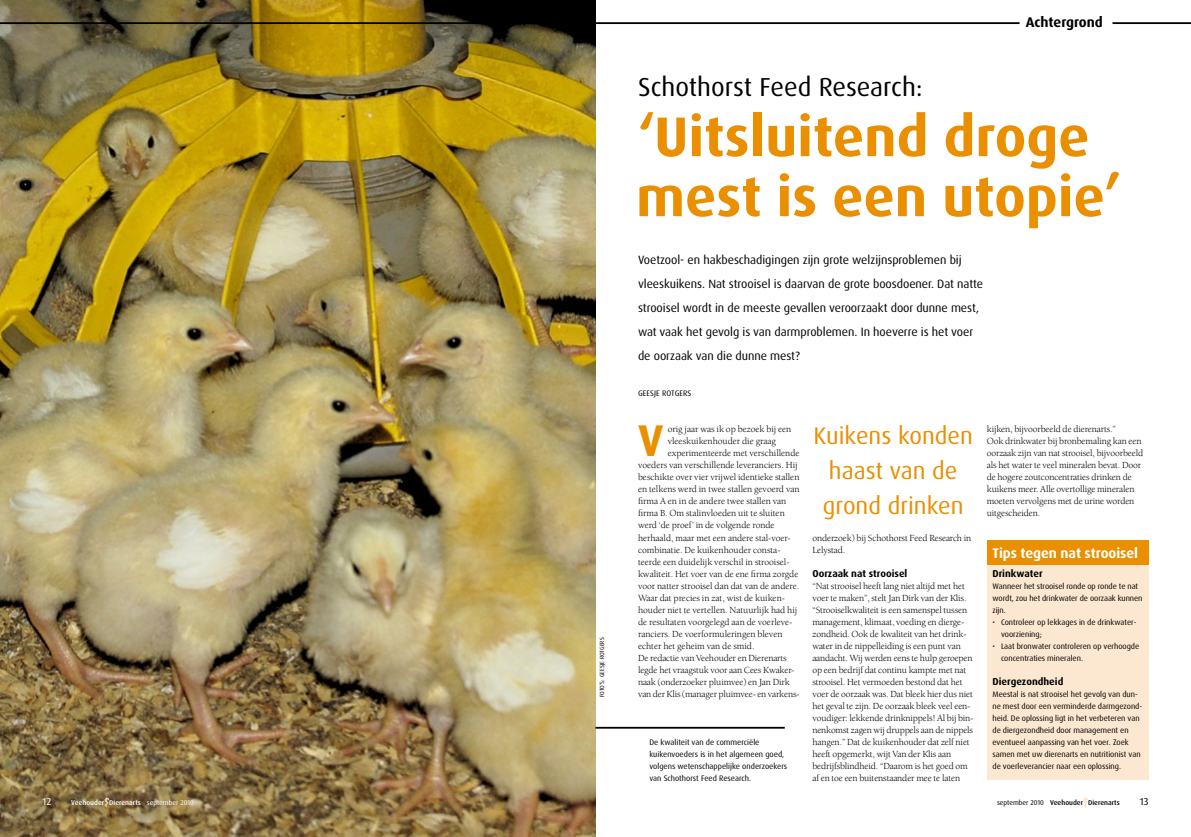
<style>
.page{position:relative;width:1191px;height:837px;background:#fff}
.page>*{position:absolute;margin:0;border:0;box-sizing:border-box;transform-origin:0 0}
.t1{font:700 56px/60px "Dax OT";color:#e98f00}
.t2{font:700 44.5px "Dax OT";color:#e98f00}
.t3{font:26px "Dax OT";color:#000}
.t4{font:24px/35px "Dax OT";color:#e98f00;text-align:center}
.t5{font:700 14px "Dax OT";letter-spacing:-.005em;color:#fff}
.t6{font:700 14px "Dax OT";color:#000}
.t7{font:12px/24px "Dax OT";letter-spacing:-.005em;color:#000}
.t8{font:700 10px "Dax OT";color:#000}
.t9{font:10px "Dax OT";color:#fff}
.t10{font:10px "Dax OT";color:#000}
.t11{font:9.6px/12px "Berkeley Std";letter-spacing:-.015em;color:#000}
.t12{font:8px/12px "Dax OT";letter-spacing:-.005em;color:#000}
.t13{font:500 7px "Dax OT";letter-spacing:.005em;color:#fff}
.t14{font:500 7px "Dax OT";letter-spacing:.005em;color:#000}
.t15{font:6px "Dax OT";letter-spacing:.01em;color:#000}
.s1{font-weight:400}
</style>
<div class="page">
<img style="left:0;top:0;width:595px;height:836px">
<hr style="left:0;top:22px;width:595px;height:2px;background:#000">
<svg style="left:104px;top:797px;width:5px;height:9px"></svg>
<hr style="left:595px;top:22px;width:424px;height:2px;background:#000">
<hr style="left:1112px;top:22px;width:79px;height:2px;background:#000">
<svg style="left:1083px;top:797px;width:5px;height:9px"></svg>
<hr style="left:595px;top:726px;width:189px;height:2px;background:#000">
<div style="left:986px;top:540px;width:162px;height:240px;background:#fce8d0"></div>
<div style="left:986px;top:540px;width:162px;height:24px;background:#e98f00"></div>
<h3 class="t6" style="left:1025px;top:13px;width:79px">Achtergrond</h3>
<p class="t15" style="left:598px;top:697px;width:60px;rotate:-90deg">Foto’s: geesje rotgers</p>
<h3 class="t3" style="left:638px;top:71px;width:286px">Schothorst Feed Research:</h3>
<h1 class="t1" style="left:636px;top:107px;width:486px">‘Uitsluitend droge mest is een utopie’</h1>
<p class="t7" style="left:638px;top:248px;width:347px">Voetzool- en hakbeschadigingen zijn grote welzijnsproblemen bij vleeskuikens. Nat strooisel is daarvan de grote boosdoener. Dat natte strooisel wordt in de meeste gevallen veroorzaakt door dunne mest, wat vaak het gevolg is van darmproblemen. In hoeverre is het voer de oorzaak van die dunne mest?</p>
<p class="t12" style="left:638px;top:387px;width:50px">geesje rotgers</p>
<h2 class="t2" style="left:638px;top:412px;width:27px">V</h2>
<p class="t11" style="left:668px;top:423px;width:125px">orig jaar was ik op bezoek bij een</p>
<p class="t11" style="left:668px;top:435px;width:110px">vleeskuikenhouder die graag</p>
<p class="t11" style="left:668px;top:447px;width:133px">experimenteerde met verschillende</p>
<p class="t11" style="left:638px;top:459px;width:161px">voeders van verschillende leveranciers. Hij</p>
<p class="t11" style="left:638px;top:471px;width:163px">beschikte over vier vrijwel identieke stallen</p>
<p class="t11" style="left:638px;top:483px;width:163px">en telkens werd in twee stallen gevoerd van</p>
<p class="t11" style="left:638px;top:495px;width:150px">firma A en in de andere twee stallen van</p>
<p class="t11" style="left:638px;top:507px;width:148px">firma B. Om stalinvloeden uit te sluiten</p>
<p class="t11" style="left:638px;top:519px;width:138px">werd ‘de proef’ in de volgende ronde</p>
<p class="t11" style="left:638px;top:531px;width:154px">herhaald, maar met een andere stal-voer-</p>
<p class="t11" style="left:638px;top:543px;width:144px">combinatie. De kuikenhouder consta-</p>
<p class="t11" style="left:638px;top:555px;width:153px">teerde een duidelijk verschil in strooisel-</p>
<p class="t11" style="left:638px;top:567px;width:162px">kwaliteit. Het voer van de ene firma zorgde</p>
<p class="t11" style="left:638px;top:579px;width:163px">voor natter strooisel dan dat van de andere.</p>
<p class="t11" style="left:638px;top:591px;width:148px">Waar dat precies in zat, wist de kuiken-</p>
<p class="t11" style="left:638px;top:603px;width:161px">houder niet te vertellen. Natuurlijk had hij</p>
<p class="t11" style="left:638px;top:615px;width:156px">de resultaten voorgelegd aan de voerleve-</p>
<p class="t11" style="left:638px;top:627px;width:146px">ranciers. De voerformuleringen bleven</p>
<p class="t11" style="left:638px;top:639px;width:118px">echter het geheim van de smid.</p>
<p class="t11" style="left:638px;top:651px;width:150px">De redactie van Veehouder en Dierenarts</p>
<p class="t11" style="left:638px;top:663px;width:157px">legde het vraagstuk voor aan Cees Kwaker-</p>
<p class="t11" style="left:638px;top:675px;width:153px">naak (onderzoeker pluimvee) en Jan Dirk</p>
<p class="t11" style="left:638px;top:687px;width:162px">van der Klis (manager pluimvee- en varkens-</p>
<p class="t12" style="left:649px;top:735px;width:139px">De kwaliteit van de commerciële kuikenvoeders is in het algemeen goed, volgens wetenschappelijke onderzoekers van Schothorst Feed Research.</p>
<h3 class="t4" style="left:813px;top:418px;width:161px">Kuikens konden haast van de grond drinken</h3>
<p class="t11" style="left:812px;top:531px;width:160px">onderzoek) bij Schothorst Feed Research in<br>Lelystad.</p>
<p class="t8" style="left:812px;top:566px;width:96px">Oorzaak nat strooisel</p>
<p class="t11" style="left:812px;top:579px;width:162px">“Nat strooisel heeft lang niet altijd met het voer te maken”, stelt Jan Dirk van der Klis. “Strooiselkwaliteit is een samenspel tussen management, klimaat, voeding en dierge&shy;zondheid. Ook de kwaliteit van het drink&shy;water in de nippelleiding is een punt van aandacht. Wij werden eens te hulp geroepen op een bedrijf dat continu kampte met nat strooisel. Het vermoeden bestond dat het voer de oorzaak was. Dat bleek hier dus niet het geval te zijn. De oorzaak bleek veel een&shy;voudiger: lekkende drinknippels! Al bij bin&shy;nenkomst zagen wij druppels aan de nippels hangen.” Dat de kuikenhouder dat zelf niet heeft opgemerkt, wijt Van der Klis aan bedrijfsblindheid. “Daarom is het goed om af en toe een buitenstaander mee te laten</p>
<p class="t11" style="left:986px;top:423px;width:158px">kijken, bijvoorbeeld de dierenarts.”<br>Ook drinkwater bij bronbemaling kan een oorzaak zijn van nat strooisel, bijvoorbeeld als het water te veel mineralen bevat. Door de hogere zoutconcentraties drinken de kuikens meer. Alle overtollige mineralen moeten vervolgens met de urine worden uitgescheiden.</p>
<h3 class="t5" style="left:992px;top:544px;width:147px">Tips tegen nat strooisel</h3>
<p class="t8" style="left:992px;top:566px;width:52px">Drinkwater</p>
<p class="t12" style="left:992px;top:579px;width:151px">Wanneer het strooisel ronde op ronde te nat wordt, zou het drinkwater de oorzaak kunnen zijn.</p>
<p class="t12" style="left:1001px;top:615px;width:137px;text-indent:-9px">• Controleer op lekkages in de drinkwater&shy;voorziening;</p>
<p class="t12" style="left:1001px;top:639px;width:140px;text-indent:-9px">• Laat bronwater controleren op verhoogde concentraties mineralen.</p>
<p class="t8" style="left:992px;top:674px;width:72px">Diergezondheid</p>
<p class="t12" style="left:992px;top:687px;width:151px">Meestal is nat strooisel het gevolg van dun&shy;ne mest door een verminderde darmgezond&shy;heid. De oplossing ligt in het verbeteren van de diergezondheid door management en eventueel aanpassing van het voer. Zoek samen met uw dierenarts en nutritionist van de voerleverancier naar een oplossing.</p>
<p class="t9" style="left:43px;top:794px;width:10px">12</p>
<p class="t13" style="left:71px;top:797px;width:124px">Veehouder Dierenarts <span class="s1">september 2010</span></p>
<p class="t14" style="left:997px;top:797px;width:124px"><span class="s1">september 2010</span> Veehouder Dierenarts</p>
<p class="t10" style="left:1139px;top:794px;width:10px">13</p>
</div>
